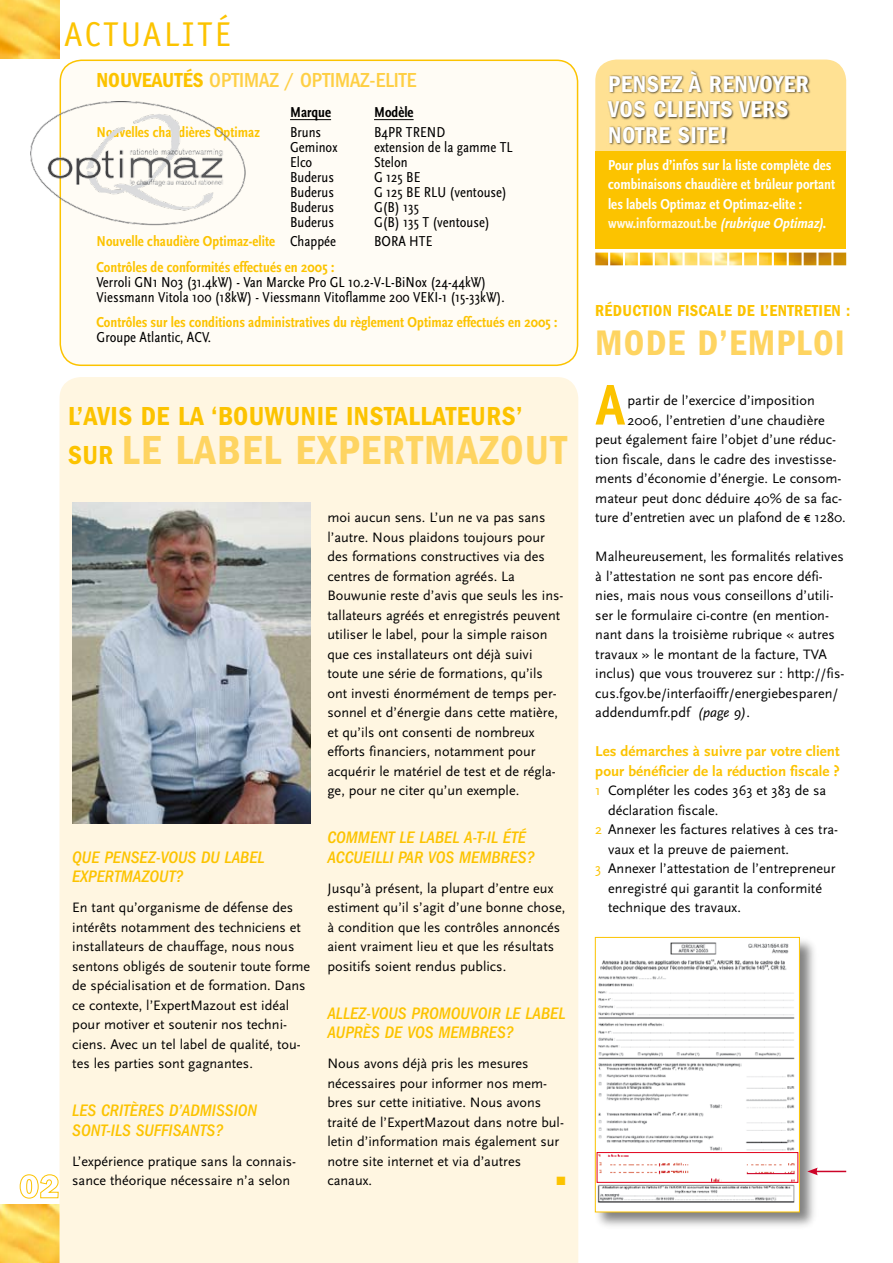
<style>
.page{position:relative;width:893px;height:1263px;background:#fff}
.page>*{position:absolute;margin:0;border:0;box-sizing:border-box;transform-origin:0 0}
.t1{font:60px "Scala Sans Bold Con";color:#fcc300}
.t2{font:42px "ITC Franklin Gothic Std Dm Cd";letter-spacing:.03em;color:#fed461}
.t3{font:36.75px "ITC Franklin Gothic Std Dm Cd";letter-spacing:.03em;color:#fed461}
.t4{font:34.5px "Officina Sans Std";color:#fcc300}
.t5{font:27px "ITC Franklin Gothic Std Dm Cd";letter-spacing:.02em;color:#fcc300}
.t6{font:23.7px/25.5px "ITC Franklin Gothic Std Dm Cd";letter-spacing:.02em;color:#fff}
.t7{font:500 condensed 21px "ITC Franklin Gothic Std";color:#fecf44}
.t8{font:italic 500 condensed 17.25px/19.5px "ITC Franklin Gothic Std";color:#fcc300}
.t9{font:16.5px "ITC Franklin Gothic Std Dm Cd";letter-spacing:.02em;color:#fcc300}
.t10{font:15px/15px "Scala Sans Regular Con";letter-spacing:.005em;color:#000}
.t11{font:15px "Scala Sans Bold Con";letter-spacing:.005em;color:#fcc300}
.t12{font:15px/19.5px "Scala Sans Bold Con";letter-spacing:.005em;color:#fff}
.t13{font:700 15px/19.5px "Scala Sans";color:#fcc300}
.t14{font:15px "Scala Sans Bold Con";letter-spacing:.005em;color:#000}
.t15{font:14.25px/19.5px "Scala Sans";color:#000}
.t16{font:12px "Zapf Dingbats Std";color:#fcc300}
.s1{font-family:"ITC Franklin Gothic Std Dm Cd";font-weight:400;font-stretch:normal;color:#fcc300}
.s2{font-family:"Scala Sans Regular Con";color:#000}
.s3{font-size:27px;color:#fcc300}
.s4{color:#fff9eb}
.s5{font-style:italic}
.s6{color:#fcc300}
</style>
<div class="page">
<svg style="left:20px;top:1174px;width:39px;height:24px"></svg>
<img style="left:0;top:1205px;width:60px;height:58px">
<img style="left:0;top:0;width:60px;height:58px">
<div style="left:60px;top:377px;width:518px;height:886px;background:#fff6e1"></div>
<div style="left:60px;top:60px;width:518px;height:305px;background:#fffcf5;border-radius:21px"></div>
<div style="left:60px;top:60px;width:518px;height:306px;border:2px solid #fcc300;border-radius:21px"></div>
<hr style="left:290px;top:119px;width:41px;height:1px;background:#000">
<hr style="left:374px;top:119px;width:40px;height:1px;background:#000">
<img style="left:31px;top:102px;width:215px;height:124px">
<div style="left:595px;top:60px;width:251px;height:111px;background:#ffe193;border-radius:21px"></div>
<div style="left:595px;top:151px;width:251px;height:98px;background:#fcc300"></div>
<img style="left:595px;top:253px;width:251px;height:12px">
<div style="left:606px;top:70px;width:206px;height:77px;background:#000;opacity:.75"></div>
<div style="left:594px;top:936px;width:225px;height:296px;background:#000;opacity:.5"></div>
<img style="left:597px;top:939px;width:200px;height:271px">
<div style="left:595px;top:937px;width:204px;height:275px;border:1px solid #fcc300"></div>
<img style="left:599px;top:1154px;width:197px;height:26px">
<div style="left:597px;top:1152px;width:201px;height:30px;border:1px solid #e2001a"></div>
<hr style="left:815px;top:1171px;width:31px;height:1px;background:#cc0327">
<svg style="left:807px;top:1167px;width:11px;height:8px"></svg>
<img style="left:72px;top:503px;width:238px;height:320px">
<h3 class="t4" style="left:64px;top:14px;width:168px">ACTUALITé</h3>
<h3 class="t7" style="left:97px;top:68px;width:321px"><span class="s1">NOUVEAUTÉS</span> OPTIMAZ / OPTIMAZ-ELITE</h3>
<p class="t14" style="left:290px;top:104px;width:42px">Marque</p>
<p class="t14" style="left:374px;top:104px;width:41px">Modèle</p>
<p class="t11" style="left:97px;top:124px;width:165px">Nouvelles chaudières Optimaz</p>
<p class="t10" style="left:290px;top:125px;width:33px">Bruns</p>
<p class="t10" style="left:374px;top:125px;width:73px">B4PR TREND</p>
<p class="t10" style="left:290px;top:140px;width:49px">Geminox</p>
<p class="t10" style="left:374px;top:140px;width:140px">extension de la gamme TL</p>
<p class="t10" style="left:290px;top:155px;width:24px">Elco</p>
<p class="t10" style="left:374px;top:155px;width:35px">Stelon</p>
<p class="t10" style="left:290px;top:170px;width:45px">Buderus</p>
<p class="t10" style="left:374px;top:170px;width:48px">G 125 BE</p>
<p class="t10" style="left:290px;top:185px;width:45px">Buderus</p>
<p class="t10" style="left:374px;top:185px;width:134px">G 125 BE RLU (ventouse)</p>
<p class="t10" style="left:290px;top:200px;width:45px">Buderus</p>
<p class="t10" style="left:374px;top:200px;width:46px">G(B) 135</p>
<p class="t10" style="left:290px;top:215px;width:45px">Buderus</p>
<p class="t10" style="left:374px;top:215px;width:117px">G(B) 135 T (ventouse)</p>
<p class="t11" style="left:97px;top:233px;width:241px">Nouvelle chaudière Optimaz-elite <span class="s2">Chappée</span></p>
<p class="t10" style="left:374px;top:234px;width:60px">BORA HTE</p>
<p class="t11" style="left:97px;top:259px;width:239px">Contrôles de conformités effectués en 2005 :</p>
<p class="t10" style="left:97px;top:275px;width:410px">Verroli GN1 N03 (31.4kW) - Van Marcke Pro GL 10.2-V-L-BiNox (24-44kW)<br>Viessmann Vitola 100 (18kW) - Viessmann Vitoflamme 200 VEKI-1 (15-33kW).</p>
<p class="t11" style="left:97px;top:314px;width:463px">Contrôles sur les conditions administratives du règlement Optimaz effectués en 2005 :</p>
<p class="t10" style="left:97px;top:330px;width:116px">Groupe Atlantic, ACV.</p>
<h3 class="t5" style="left:68px;top:400px;width:456px">L’AVIS DE LA ‘BOUWUNIE INSTALLATEURS’</h3>
<h2 class="t2" style="left:68px;top:426px;width:500px"><span class="s3">SUR</span> LE LABEL EXPERTMAZOUT</h2>
<p class="t8" style="left:72px;top:847px;width:194px">QUE PENSEZ-VOUS DU LABEL<br>EXPERTMAZOUT?</p>
<p class="t15" style="left:72px;top:898px;width:240px">En tant qu’organisme de défense des intérêts notamment des techniciens et installateurs de chauffage, nous nous sentons obligés de soutenir toute forme de spécialisation et de formation. Dans ce contexte, l’ExpertMazout est idéal pour motiver et soutenir nos techni&shy;ciens. Avec un tel label de qualité, tou&shy;tes les parties sont gagnantes.</p>
<p class="t8" style="left:72px;top:1101px;width:186px">LES CRITÈRES D’ADMISSION<br>SONT-ILS SUFFISANTS?</p>
<p class="t15" style="left:72px;top:1151px;width:225px">L’expérience pratique sans la connais&shy;sance théorique nécessaire n’a selon</p>
<p class="t15" style="left:327px;top:508px;width:238px">moi aucun sens. L’un ne va pas sans l’autre. Nous plaidons toujours pour des formations constructives via des centres de formation agréés. La Bouwunie reste d’avis que seuls les ins&shy;tallateurs agréés et enregistrés peuvent utiliser le label, pour la simple raison que ces installateurs ont déjà suivi toute une série de formations, qu’ils ont investi énormément de temps per&shy;sonnel et d’énergie dans cette matière, et qu’ils ont consenti de nombreux efforts financiers, notamment pour acquérir le matériel de test et de régla&shy;ge, pour ne citer qu’un exemple.</p>
<p class="t8" style="left:327px;top:828px;width:208px">COMMENT LE LABEL A-T-IL ÉTÉ<br>ACCUEILLI PAR VOS MEMBRES?</p>
<p class="t15" style="left:327px;top:878px;width:239px">Jusqu’à présent, la plupart d’entre eux estiment qu’il s’agit d’une bonne chose, à condition que les contrôles annoncés aient vraiment lieu et que les résultats positifs soient rendus publics.</p>
<p class="t8" style="left:327px;top:1003px;width:240px">ALLEZ-VOUS PROMOUVOIR LE LABEL<br>AUPRÈS DE VOS MEMBRES?</p>
<p class="t15" style="left:327px;top:1054px;width:238px">Nous avons déjà pris les mesures nécessaires pour informer nos mem&shy;bres sur cette initiative. Nous avons traité de l’ExpertMazout dans notre bul&shy;letin d’information mais également sur notre site internet et via d’autres canaux.</p>
<p class="t16" style="left:556px;top:1175px;width:11px">■</p>
<h3 class="t6" style="left:608px;top:71px;width:202px">PENSEZ À RENVOYER<br>VOS CLIENTS VERS<br>NOTRE SITE!</h3>
<p class="t12" style="left:608px;top:156px;width:229px">Pour plus d’infos sur la liste complète des combinaisons chaudière et brûleur portant les labels Optimaz et Optimaz-elite : <span class="s4">www.informazout.be</span> <span class="s5">(rubriqueOptimaz)</span>.</p>
<p class="t9" style="left:595px;top:301px;width:256px">RÉDUCTION FISCALE DE L’ENTRETIEN :</p>
<h3 class="t3" style="left:595px;top:322px;width:251px">MODE D’EMPLOI</h3>
<h1 class="t1" style="left:595px;top:373px;width:31px">A</h1>
<p class="t15" style="left:627px;top:391px;width:189px">partir de l’exercice d’imposition</p>
<p class="t15" style="left:627px;top:410px;width:199px">2006, l’entretien d’une chaudière</p>
<p class="t15" style="left:595px;top:430px;width:242px">peut également faire l’objet d’une réduc-</p>
<p class="t15" style="left:595px;top:449px;width:243px">tion fiscale, dans le cadre des investisse-</p>
<p class="t15" style="left:595px;top:469px;width:248px">ments d’économie d’énergie. Le consom-</p>
<p class="t15" style="left:595px;top:488px;width:248px">mateur peut donc déduire 40% de sa fac-</p>
<p class="t15" style="left:595px;top:508px;width:252px">ture d’entretien avec un plafond de € 1280.</p>
<p class="t15" style="left:595px;top:547px;width:250px">Malheureusement, les formalités relatives à l’attestation ne sont pas encore défi&shy;nies, mais nous vous conseillons d’utili&shy;ser le formulaire ci-contre (en mention&shy;nant dans la troisième rubrique « autres travaux » le montant de la facture, TVA inclus) que vous trouverez sur : http://fis&shy;cus.fgov.be/interfaoiffr/energiebesparen/ addendumfr.pdf <span class="s5">(page 9)</span>.</p>
<p class="t13" style="left:595px;top:742px;width:246px">Les démarches à suivre par votre client pour bénéficier de la réduction fiscale ?</p>
<p class="t15" style="left:595px;top:781px;width:232px"><span class="s6">1</span> Compléter les codes 363 et 383 de sa</p>
<p class="t15" style="left:608px;top:800px;width:112px">déclaration fiscale.</p>
<p class="t15" style="left:595px;top:820px;width:244px"><span class="s6">2</span> Annexer les factures relatives à ces tra-</p>
<p class="t15" style="left:608px;top:839px;width:183px">vaux et la preuve de paiement.</p>
<p class="t15" style="left:595px;top:859px;width:242px"><span class="s6">3</span> Annexer l’attestation de l’entrepreneur</p>
<p class="t15" style="left:608px;top:878px;width:215px">enregistré qui garantit la conformité</p>
<p class="t15" style="left:608px;top:898px;width:134px">technique des travaux.</p>
</div>
